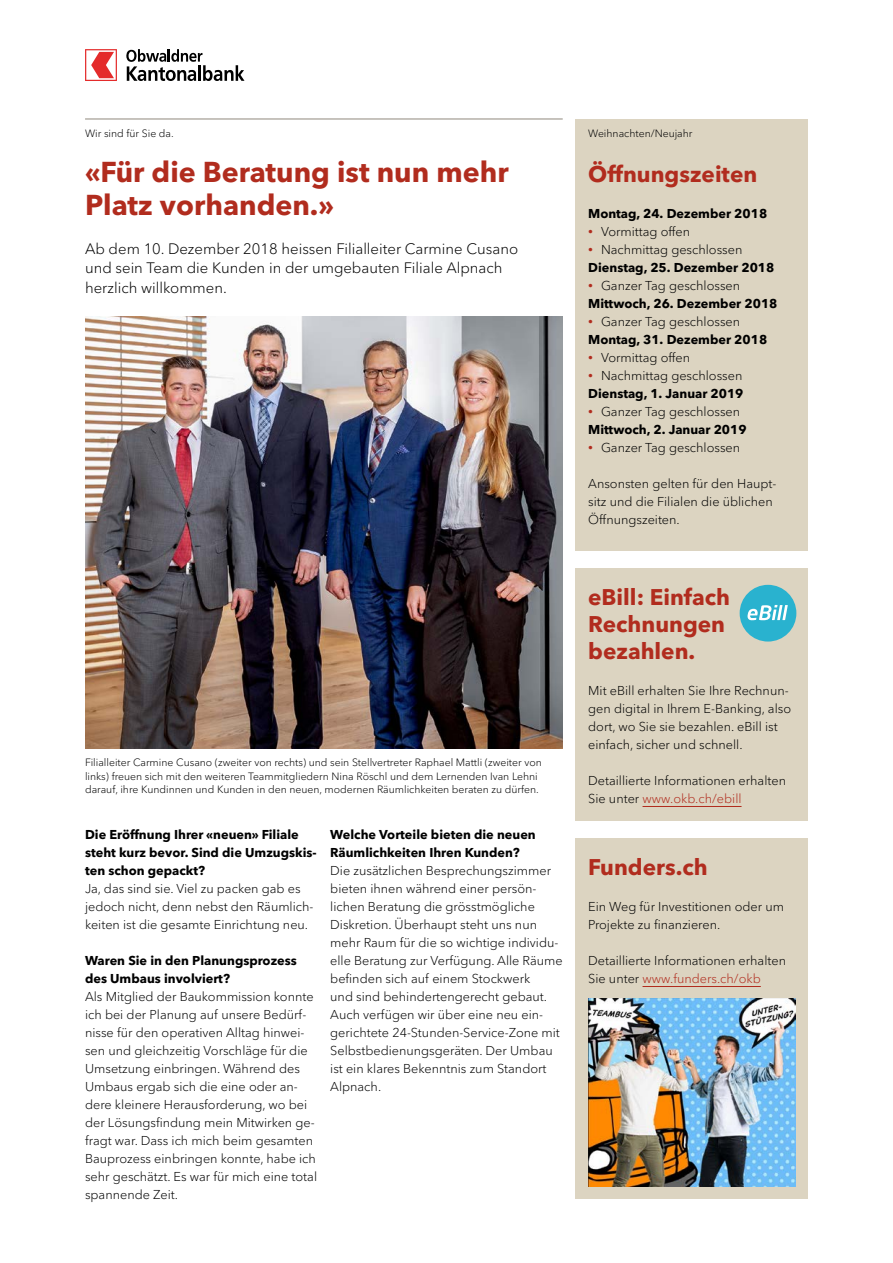
<style>
.page{position:relative;width:893px;height:1263px;background:#fff}
.page>*{position:absolute;margin:0;border:0;box-sizing:border-box;transform-origin:0 0}
.Titel_19_22{font:700 28.5px/33px "Avenir Next LT Pro";color:#b12c1e}
.Titel_15_18{font:700 22.5px/27px "Avenir Next LT Pro";color:#b12c1e}
.Lead{font:300 15px/19.5px "Avenir Next LT Pro";color:#000}
.Grundtext_8_5_12{font:300 12.75px/18px "Avenir Next LT Pro";color:#000}
.Grundtext_8_5_12-2{font:700 12.75px/18px "Avenir Next LT Pro";color:#000}
.Grundtext_klein_7_9{font:300 10.5px/13.5px "Avenir Next LT Pro";color:#000}
.Spitzmarke_in_Box{font:300 10.5px "Avenir Next LT Pro";color:#000}
.Spitzmarke{font:300 10.5px "Avenir Next LT Pro";color:#000}
.s1{font-size:9.75px;color:#b12c1e}
.s2{color:#b12c1e}
</style>
<div class="page">
<img style="left:85px;top:317px;width:478px;height:432px">
<hr style="left:85px;top:119px;width:478px;height:1px;background:#8f897d">
<div style="left:575px;top:119px;width:233px;height:432px;background:#dcd4c1"></div>
<div style="left:575px;top:569px;width:233px;height:252px;background:#dcd4c1"></div>
<hr style="left:642px;top:806px;width:99px;height:1px;background:#b12c1e">
<div style="left:740px;top:585px;width:56px;height:56px;background:#29b2cf;border-radius:50%"></div>
<svg style="left:747px;top:605px;width:41px;height:15px"></svg>
<div style="left:575px;top:839px;width:233px;height:360px;background:#dcd4c1"></div>
<hr style="left:642px;top:986px;width:119px;height:1px;background:#b12c1e">
<img style="left:588px;top:998px;width:207px;height:188px">
<svg style="left:85px;top:49px;width:32px;height:32px"></svg>
<svg style="left:126px;top:49px;width:118px;height:32px"></svg>
<p class="Spitzmarke" style="left:85px;top:127px;width:90px">Wir sind für Sie da.</p>
<p class="Titel_19_22" style="left:85px;top:155px;width:425px">«Für die Beratung ist nun mehr<br>Platz vorhanden.»</p>
<p class="Lead" style="left:85px;top:239px;width:435px">Ab dem 10. Dezember 2018 heissen Filialleiter Carmine Cusano und sein Team die Kunden in der umgebauten Filiale Alpnach herzlich willkommen.</p>
<p class="Grundtext_klein_7_9" style="left:85px;top:756px;width:458px">Filialleiter Carmine Cusano (zweiter von rechts) und sein Stellvertreter Raphael Mattli (zweiter von links) freuen sich mit den weiteren Teammitgliedern Nina Röschl und dem Lernenden Ivan Lehni darauf, ihre Kundinnen und Kunden in den neuen, modernen Räumlichkeiten beraten zu dürfen.</p>
<p class="Grundtext_8_5_12-2" style="left:85px;top:825px;width:233px">Die Eröffnung Ihrer «neuen» Filiale steht kurz bevor. Sind die Umzugskis&shy;ten schon gepackt?</p>
<p class="Grundtext_8_5_12" style="left:85px;top:879px;width:230px">Ja, das sind sie. Viel zu packen gab es jedoch nicht, denn nebst den Räumlich&shy;keiten ist die gesamte Einrichtung neu.</p>
<p class="Grundtext_8_5_12-2" style="left:85px;top:951px;width:213px">Waren Sie in den Planungsprozess des Umbaus involviert?</p>
<p class="Grundtext_8_5_12" style="left:85px;top:987px;width:234px">Als Mitglied der Baukommission konnte ich bei der Planung auf unsere Bedürf&shy;nisse für den operativen Alltag hinwei&shy;sen und gleichzeitig Vorschläge für die Umsetzung einbringen. Während des Umbaus ergab sich die eine oder an&shy;dere kleinere Herausforderung, wo bei der Lösungsfindung mein Mitwirken ge&shy;fragt war. Dass ich mich beim gesamten Bauprozess einbringen konnte, habe ich sehr geschätzt. Es war für mich eine total spannende Zeit.</p>
<p class="Grundtext_8_5_12-2" style="left:330px;top:825px;width:207px">Welche Vorteile bieten die neuen<br>Räumlichkeiten Ihren Kunden?</p>
<p class="Grundtext_8_5_12" style="left:330px;top:861px;width:234px">Die zusätzlichen Besprechungszimmer bieten ihnen während einer persön&shy;lichen Beratung die grösstmögliche Diskretion. Überhaupt steht uns nun mehr Raum für die so wichtige individu&shy;elle Beratung zur Verfügung. Alle Räume befinden sich auf einem Stockwerk<br>und sind behindertengerecht gebaut.<br>Auch verfügen wir über eine neu ein&shy;gerichtete 24-Stunden-Service-Zone mit Selbstbedienungsgeräten. Der Umbau ist ein klares Bekenntnis zum Standort Alpnach.</p>
<p class="Spitzmarke_in_Box" style="left:588px;top:127px;width:106px">Weihnachten/Neujahr</p>
<p class="Titel_15_18" style="left:588px;top:160px;width:171px">Öffnungszeiten</p>
<p class="Grundtext_8_5_12-2" style="left:588px;top:204px;width:180px">Montag, 24. Dezember 2018</p>
<p class="Grundtext_8_5_12" style="left:588px;top:222px;width:103px"><span class="s1">•</span> Vormittag offen</p>
<p class="Grundtext_8_5_12" style="left:588px;top:240px;width:156px"><span class="s1">•</span> Nachmittag geschlossen</p>
<p class="Grundtext_8_5_12-2" style="left:588px;top:258px;width:188px">Dienstag, 25. Dezember 2018</p>
<p class="Grundtext_8_5_12" style="left:588px;top:276px;width:153px"><span class="s1">•</span> Ganzer Tag geschlossen</p>
<p class="Grundtext_8_5_12-2" style="left:588px;top:294px;width:191px">Mittwoch, 26. Dezember 2018</p>
<p class="Grundtext_8_5_12" style="left:588px;top:312px;width:153px"><span class="s1">•</span> Ganzer Tag geschlossen</p>
<p class="Grundtext_8_5_12-2" style="left:588px;top:330px;width:180px">Montag, 31. Dezember 2018</p>
<p class="Grundtext_8_5_12" style="left:588px;top:348px;width:103px"><span class="s1">•</span> Vormittag offen</p>
<p class="Grundtext_8_5_12" style="left:588px;top:366px;width:156px"><span class="s1">•</span> Nachmittag geschlossen</p>
<p class="Grundtext_8_5_12-2" style="left:588px;top:384px;width:157px">Dienstag, 1. Januar 2019</p>
<p class="Grundtext_8_5_12" style="left:588px;top:402px;width:153px"><span class="s1">•</span> Ganzer Tag geschlossen</p>
<p class="Grundtext_8_5_12-2" style="left:588px;top:420px;width:160px">Mittwoch, 2. Januar 2019</p>
<p class="Grundtext_8_5_12" style="left:588px;top:438px;width:153px"><span class="s1">•</span> Ganzer Tag geschlossen</p>
<p class="Grundtext_8_5_12" style="left:588px;top:474px;width:190px">Ansonsten gelten für den Haupt&shy;sitz und die Filialen die üblichen<br>Öffnungszeiten.</p>
<p class="Titel_15_18" style="left:588px;top:583px;width:143px">eBill: Einfach<br>Rechnungen bezahlen.</p>
<p class="Grundtext_8_5_12" style="left:588px;top:681px;width:204px">Mit eBill erhalten Sie Ihre Rechnun&shy;gen digital in Ihrem E-Banking, also dort, wo Sie sie bezahlen. eBill ist einfach, sicher und schnell.</p>
<p class="Grundtext_8_5_12" style="left:588px;top:771px;width:199px">Detaillierte Informationen erhalten<br>Sie unter <span class="s2">www.okb.ch/ebill</span></p>
<p class="Titel_15_18" style="left:588px;top:853px;width:121px">Funders.ch</p>
<p class="Grundtext_8_5_12" style="left:588px;top:897px;width:197px">Ein Weg für Investitionen oder um<br>Projekte zu finanzieren.</p>
<p class="Grundtext_8_5_12" style="left:588px;top:951px;width:199px">Detaillierte Informationen erhalten<br>Sie unter <span class="s2">www.funders.ch/okb</span></p>
</div>
